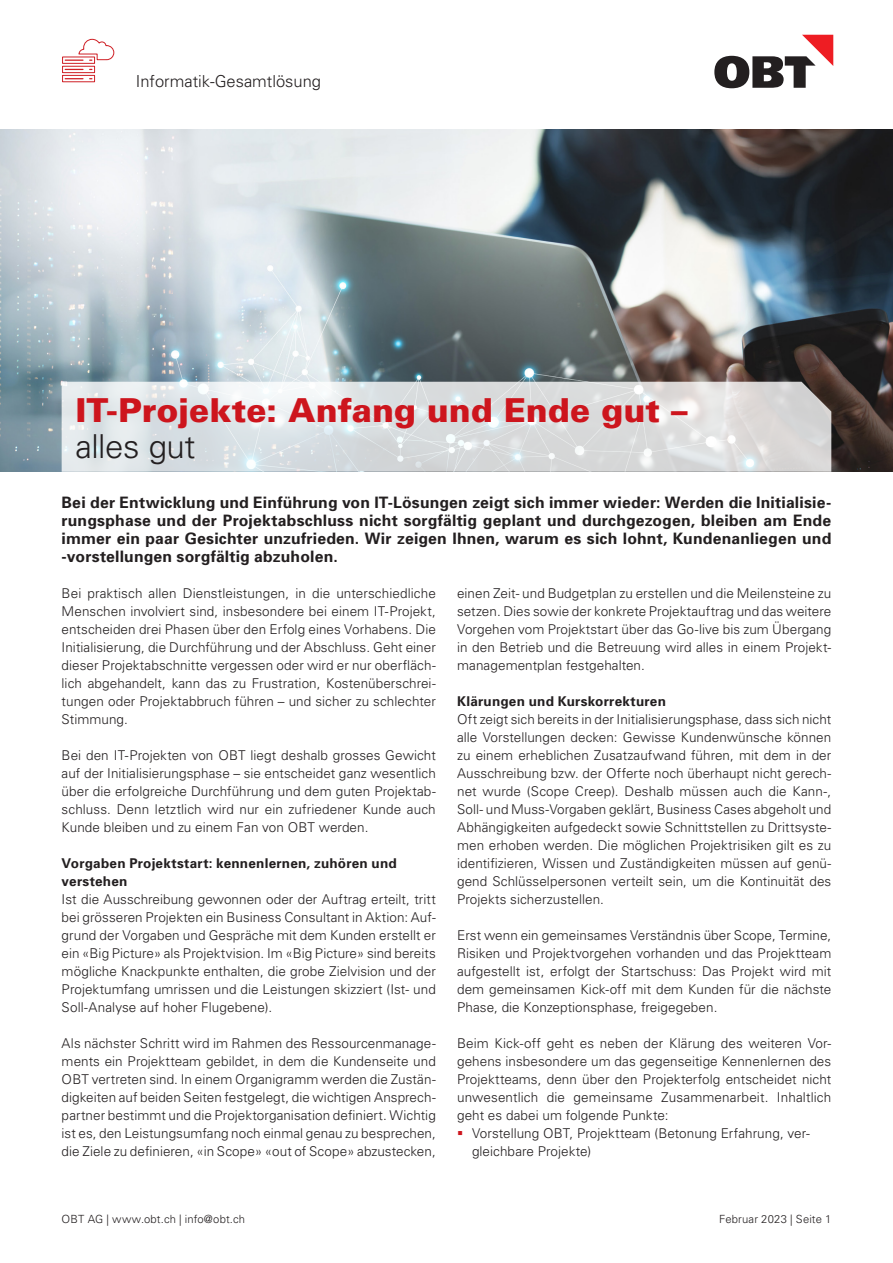
<style>
.page{position:relative;width:893px;height:1263px;background:#fff}
.page>*{position:absolute;margin:0;border:0;box-sizing:border-box;transform-origin:0 0}
.Haupttitel{font:900 33px/36px "Univers";color:#cd151d}
.t1{font:300 16.5px "Univers";color:#231f20}
.Lead{font:700 15.75px/18px "Univers";letter-spacing:.01em;color:#231f20;text-align:justify}
.Lauftext{font:300 13.5px/18px "Univers";letter-spacing:.005em;color:#231f20;text-align:justify}
.Untertitel{font:700 13.5px/18px "Univers";letter-spacing:.02em;color:#231f20}
.t2{font:300 11.25px "Univers";letter-spacing:.015em;color:#231f20}
.s1{font-weight:300;color:#231f20}
</style>
<div class="page">
<div style="left:62px;top:75px;width:33px;height:7px;border:1px solid #cf2026"></div>
<div style="left:62px;top:66px;width:33px;height:7px;border:1px solid #cf2026"></div>
<div style="left:62px;top:57px;width:33px;height:7px;border:1px solid #cf2026"></div>
<svg style="left:65px;top:38px;width:50px;height:23px"></svg>
<svg style="left:65px;top:69px;width:27px;height:1px"></svg>
<svg style="left:65px;top:78px;width:27px;height:1px"></svg>
<img style="left:0;top:130px;width:893px;height:342px">
<svg style="left:62px;top:382px;width:769px;height:90px;background:#dbdfe0"></svg>
<svg style="left:714px;top:35px;width:119px;height:53px"></svg>
<p class="t1" style="left:136px;top:71px;width:187px">Informatik-Gesamtlösung</p>
<p class="Haupttitel" style="left:75px;top:392px;width:614px">IT-Projekte: Anfang und Ende gut – <span class="s1">alles gut</span></p>
<p class="Lead" style="left:62px;top:493px;width:771px">Bei der Entwicklung und Einführung von IT-Lösungen zeigt sich immer wieder: Werden die Initialisie&shy;rungsphase und der Projektabschluss nicht sorgfältig geplant und durchgezogen, bleiben am Ende immer ein paar Gesichter unzufrieden. Wir zeigen Ihnen, warum es sich lohnt, Kundenanliegen und -vorstellungen sorgfältig abzuholen.</p>
<p class="Lauftext" style="left:62px;top:584px;width:376px">Bei praktisch allen Dienstleistungen, in die unterschiedliche Menschen involviert sind, insbesondere bei einem IT-Projekt, entscheiden drei Phasen über den Erfolg eines Vorhabens. Die Initialisierung, die Durchführung und der Abschluss. Geht einer dieser Projektabschnitte vergessen oder wird er nur oberfläch&shy;lich abgehandelt, kann das zu Frustration, Kostenüberschrei&shy;tungen oder Projektabbruch führen – und sicher zu schlechter Stimmung.</p>
<p class="Lauftext" style="left:62px;top:746px;width:376px">Bei den IT-Projekten von OBT liegt deshalb grosses Gewicht auf der Initialisierungsphase – sie entscheidet ganz wesentlich über die erfolgreiche Durchführung und dem guten Projektab&shy;schluss. Denn letztlich wird nur ein zufriedener Kunde auch Kunde bleiben und zu einem Fan von OBT werden.</p>
<p class="Untertitel" style="left:62px;top:854px;width:337px">Vorgaben Projektstart: kennenlernen, zuhören und verstehen</p>
<p class="Lauftext" style="left:62px;top:890px;width:376px">Ist die Ausschreibung gewonnen oder der Auftrag erteilt, tritt bei grösseren Projekten ein Business Consultant in Aktion: Auf&shy;grund der Vorgaben und Gespräche mit dem Kunden erstellt er ein «Big Picture» als Projektvision. Im «Big Picture» sind bereits mögliche Knackpunkte enthalten, die grobe Zielvision und der Projektumfang umrissen und die Leistungen skizziert (Ist- und Soll-Analyse auf hoher Flugebene).</p>
<p class="Lauftext" style="left:62px;top:1034px;width:376px">Als nächster Schritt wird im Rahmen des Ressourcenmanage&shy;ments ein Projektteam gebildet, in dem die Kundenseite und OBT vertreten sind. In einem Organigramm werden die Zustän&shy;digkeiten auf beiden Seiten festgelegt, die wichtigen Ansprech&shy;partner bestimmt und die Projektorganisation definiert. Wichtig ist es, den Leistungsumfang noch einmal genau zu besprechen, die Ziele zu definieren, «in Scope» «out of Scope» abzustecken,</p>
<p class="Lauftext" style="left:457px;top:584px;width:376px">einen Zeit- und Budgetplan zu erstellen und die Meilensteine zu setzen. Dies sowie der konkrete Projektauftrag und das weitere Vorgehen vom Projektstart über das Go-live bis zum Übergang in den Betrieb und die Betreuung wird alles in einem Projekt&shy;managementplan festgehalten.</p>
<p class="Untertitel" style="left:457px;top:692px;width:210px">Klärungen und Kurskorrekturen</p>
<p class="Lauftext" style="left:457px;top:710px;width:376px">Oft zeigt sich bereits in der Initialisierungsphase, dass sich nicht alle Vorstellungen decken: Gewisse Kundenwünsche können zu einem erheblichen Zusatzaufwand führen, mit dem in der Ausschreibung bzw. der Offerte noch überhaupt nicht gerech&shy;net wurde (Scope Creep). Deshalb müssen auch die Kann-, Soll- und Muss-Vorgaben geklärt, Business Cases abgeholt und Abhängigkeiten aufgedeckt sowie Schnittstellen zu Drittsyste&shy;men erhoben werden. Die möglichen Projektrisiken gilt es zu identifizieren, Wissen und Zuständigkeiten müssen auf genü&shy;gend Schlüsselpersonen verteilt sein, um die Kontinuität des Projekts sicherzustellen.</p>
<p class="Lauftext" style="left:457px;top:926px;width:376px">Erst wenn ein gemeinsames Verständnis über Scope, Termine, Risiken und Projektvorgehen vorhanden und das Projektteam aufgestellt ist, erfolgt der Startschuss: Das Projekt wird mit dem gemeinsamen Kick-off mit dem Kunden für die nächste Phase, die Konzeptionsphase, freigegeben.</p>
<p class="Lauftext" style="left:457px;top:1034px;width:376px">Beim Kick-off geht es neben der Klärung des weiteren Vor&shy;gehens insbesondere um das gegenseitige Kennenlernen des Projektteams, denn über den Projekterfolg entscheidet nicht unwesentlich die gemeinsame Zusammenarbeit. Inhaltlich geht es dabei um folgende Punkte:</p>
<p class="Lauftext" style="left:472px;top:1124px;width:339px">Vorstellung OBT, Projektteam (Betonung Erfahrung, ver&shy;gleichbare Projekte)</p>
<p class="t2" style="left:62px;top:1212px;width:185px">OBT AG | www.obt.ch | info@obt.ch</p>
<p class="t2" style="left:719px;top:1212px;width:114px">Februar 2023 | Seite 1</p>
</div>
